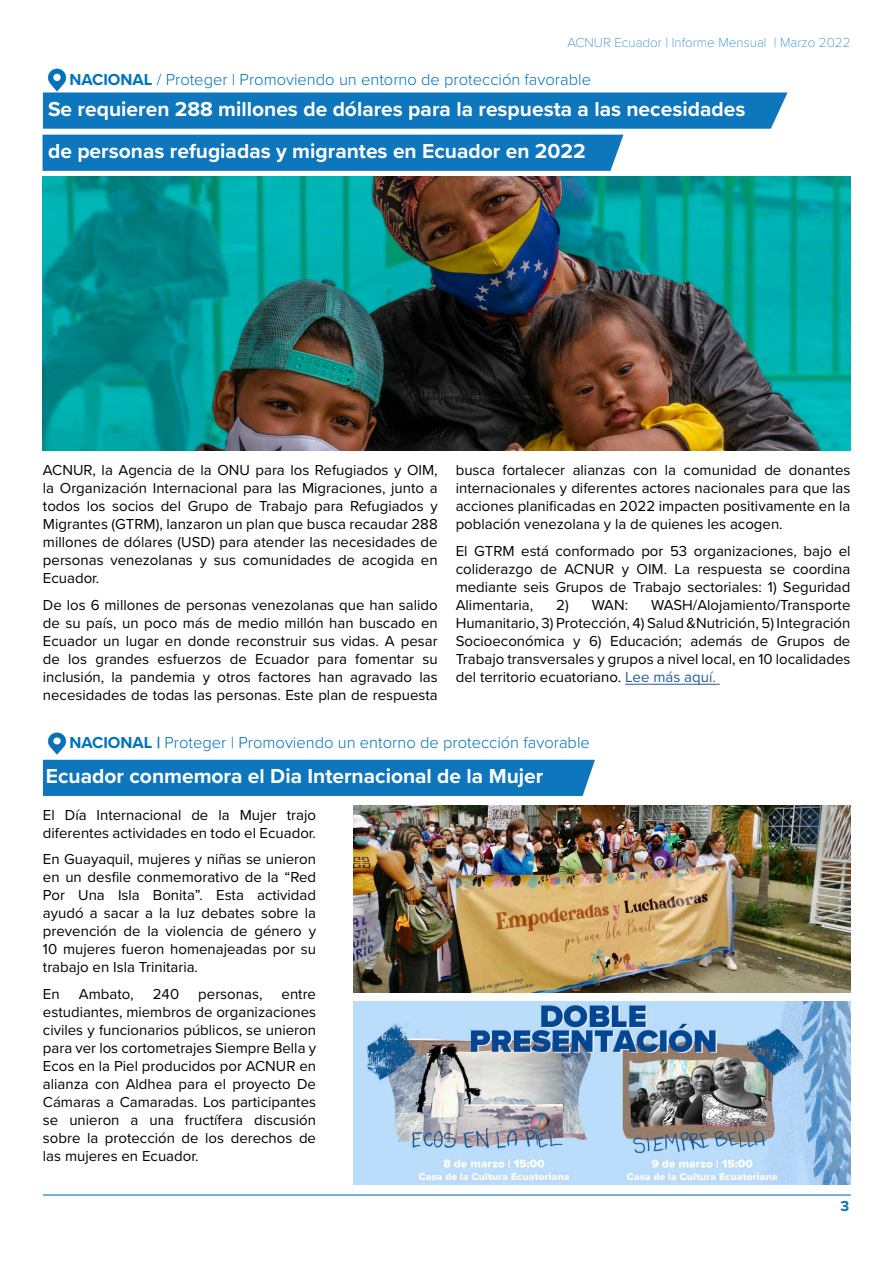
<style>
.page{position:relative;width:893px;height:1263px;background:#fff}
.page>*{position:absolute;margin:0;border:0;box-sizing:border-box;transform-origin:0 0}
.t1{font:700 21px/42px "Proxima Nova";color:#fff}
.t2{font:300 16.5px "Proxima Nova";color:#0072bc}
.t3{font:15px/18px "Proxima Nova";color:#000;text-align:justify}
.t4{font:700 15px "Proxima Nova";color:#0172bc}
.t5{font:100 13.5px "Proxima Nova T";color:#0172bc}
.s1{font-weight:700}
.s2{color:#255b9a}
</style>
<div class="page">
<div style="left:43px;top:92px;width:744px;height:37px;background:#0e76bd"></div>
<div style="left:43px;top:135px;width:580px;height:36px;background:#0e76bd"></div>
<div style="left:43px;top:760px;width:552px;height:36px;background:#0e76bd"></div>
<hr style="left:625px;top:684px;width:95px;height:1px;background:#255b9a">
<hr style="left:43px;top:1194px;width:808px;height:1px;background:#0e76bd">
<img style="left:47px;top:68px;width:20px;height:24px">
<img style="left:47px;top:732px;width:20px;height:23px">
<img style="left:43px;top:176px;width:807px;height:275px">
<img style="left:353px;top:806px;width:497px;height:187px">
<img style="left:353px;top:1001px;width:497px;height:183px">
<p class="t5" style="left:568px;top:32px;width:284px">ACNUR Ecuador | Informe Mensual | Marzo 2022</p>
<p class="t2" style="left:69px;top:70px;width:523px"><span class="s1">NACIONAL</span> / Proteger | Promoviendo un entorno de protección favorable</p>
<p class="t1" style="left:48px;top:88px;width:699px">Se requieren 288 millones de dólares para la respuesta a las necesidades de personas refugiadas y migrantes en Ecuador en 2022</p>
<p class="t3" style="left:43px;top:461px;width:396px">ACNUR, la Agencia de la ONU para los Refugiados y OIM, la Organización Internacional para las Migraciones, junto a todos los socios del Grupo de Trabajo para Refugiados y Migrantes (GTRM), lanzaron un plan que busca recaudar 288 millones de dólares (USD) para atender las necesidades de personas venezolanas y sus comunidades de acogida en Ecuador.</p>
<p class="t3" style="left:43px;top:595px;width:396px">De los 6 millones de personas venezolanas que han salido de su país, un poco más de medio millón han buscado en Ecuador un lugar en donde reconstruir sus vidas. A pesar de los grandes esfuerzos de Ecuador para fomentar su inclusión, la pandemia y otros factores han agravado las necesidades de todas las personas. Este plan de respuesta</p>
<p class="t3" style="left:456px;top:461px;width:396px">busca fortalecer alianzas con la comunidad de donantes internacionales y diferentes actores nacionales para que las acciones planificadas en 2022 impacten positivamente en la población venezolana y la de quienes les acogen.</p>
<p class="t3" style="left:456px;top:541px;width:396px">El GTRM está conformado por 53 organizaciones, bajo el coliderazgo de ACNUR y OIM. La respuesta se coordina mediante seis Grupos de Trabajo sectoriales: 1) Seguridad Alimentaria,</p>
<p class="t3" style="left:456px;top:595px;width:396px;text-indent:196px">WASH/Alojamiento/Transporte Humanitario, 3) Protección, 4) Salud &amp;Nutrición, 5) Integración Socioeconómica y 6) Educación; además de Grupos de Trabajo transversales y grupos a nivel local, en 10 localidades del territorio ecuatoriano. <span class="s2">Lee más aquí.</span></p>
<p class="t3" style="left:556px;top:595px;width:74px">2) WAN:</p>
<p class="t2" style="left:69px;top:733px;width:522px"><span class="s1">NACIONAL |</span> Proteger | Promoviendo un entorno de protección favorable</p>
<p class="t1" style="left:46px;top:755px;width:499px">Ecuador conmemora el Dia Internacional de la Mujer</p>
<p class="t3" style="left:43px;top:805px;width:275px">El Día Internacional de la Mujer trajo diferentes actividades en todo el Ecuador.</p>
<p class="t3" style="left:43px;top:850px;width:275px">En Guayaquil, mujeres y niñas se unieron en un desfile conmemorativo de la “Red Por Una Isla Bonita”. Esta actividad ayudó a sacar a la luz debates sobre la prevención de la violencia de género y 10 mujeres fueron homenajeadas por su trabajo en Isla Trinitaria.</p>
<p class="t3" style="left:43px;top:984px;width:18px">En</p>
<p class="t3" style="left:79px;top:984px;width:56px">Ambato,</p>
<p class="t3" style="left:153px;top:984px;width:28px">240</p>
<p class="t3" style="left:198px;top:984px;width:66px">personas,</p>
<p class="t3" style="left:43px;top:984px;width:275px;text-indent:239px">entre estudiantes, miembros de organizaciones civiles y funcionarios públicos, se unieron para ver los cortometrajes Siempre Bella y Ecos en la Piel producidos por ACNUR en alianza con Aldhea para el proyecto De Cámaras a Camaradas. Los participantes se unieron a una fructífera discusión sobre la protección de los derechos de las mujeres en Ecuador.</p>
<p class="t4" style="left:841px;top:1195px;width:10px">3</p>
</div>
